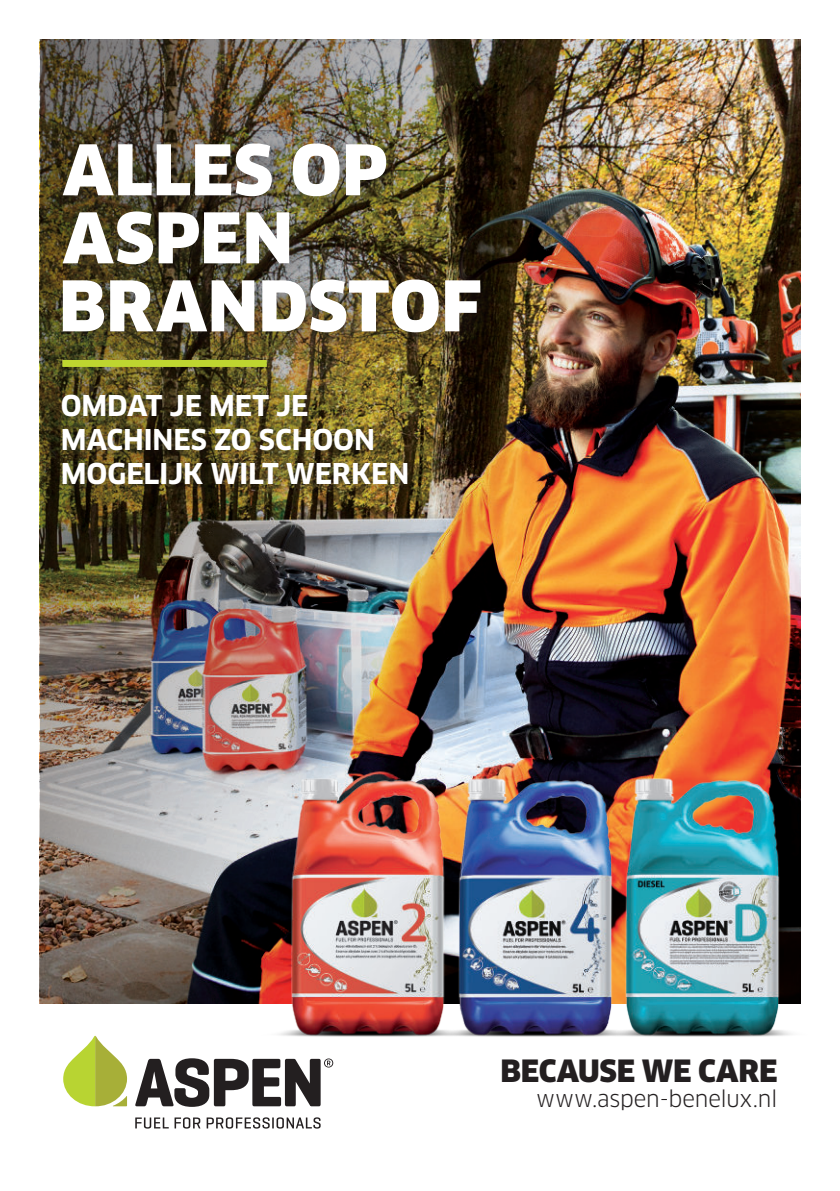
<style>
.page{position:relative;width:840px;height:1191px;background:#fff}
.page>*{position:absolute;margin:0;border:0;box-sizing:border-box;transform-origin:0 0}
.t1{font:900 68px/68px "Clan Pro";letter-spacing:.005em;color:#fff}
.t2{font:900 30px "Clan Pro";letter-spacing:-.01em;color:#231f20}
.t3{font:700 28px/34px "Clan Pro";letter-spacing:-.01em;color:#fff}
.t4{font:22px "Clan Pro";letter-spacing:-.01em;color:#231f20}
</style>
<div class="page">
<img style="left:40px;top:40px;width:759px;height:963px">
<svg style="left:63px;top:1035px;width:64px;height:71px"></svg>
<svg style="left:135px;top:1117px;width:65px;height:11px"></svg>
<svg style="left:206px;top:1117px;width:114px;height:11px"></svg>
<svg style="left:135px;top:1058px;width:198px;height:48px"></svg>
<div style="left:52px;top:133px;width:454px;height:226px;background:#231f20;opacity:.4"></div>
<div style="left:53px;top:386px;width:370px;height:114px;background:#231f20;opacity:.4"></div>
<div style="left:62px;top:360px;width:204px;height:7px;background:#bed630"></div>
<img style="left:253px;top:767px;width:167px;height:270px">
<img style="left:420px;top:767px;width:167px;height:270px">
<img style="left:587px;top:767px;width:214px;height:270px">
<h1 class="t1" style="left:59px;top:138px;width:424px">ALLES OP<br>ASPEN<br>BRANDSTOF</h1>
<p class="t3" style="left:61px;top:390px;width:350px">OMDAT JE MET JE<br>MACHINES ZO SCHOON<br>MOGELIJK WILT WERKEN</p>
<p class="t2" style="left:500px;top:1054px;width:278px">BECAUSE WE CARE</p>
<p class="t4" style="left:536px;top:1086px;width:243px">www.aspen-benelux.nl</p>
</div>
